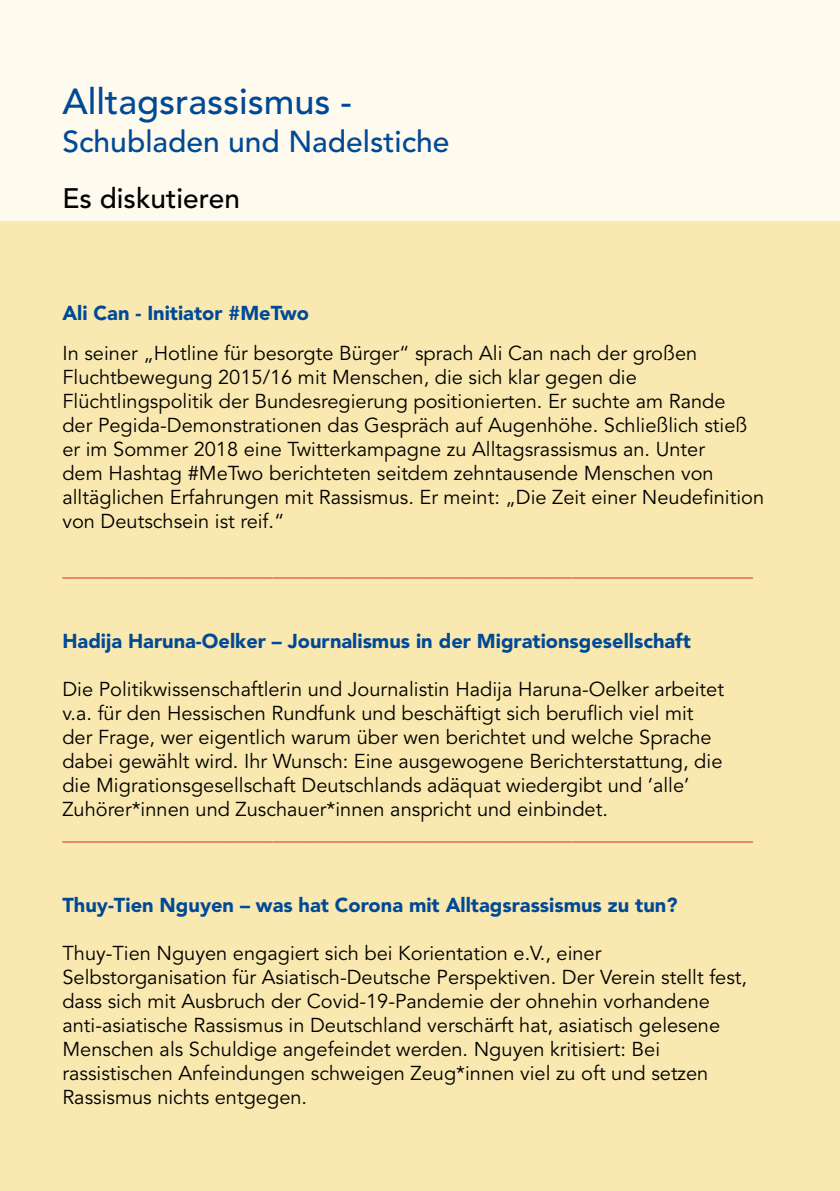
<style>
.page{position:relative;width:840px;height:1191px;background:#fff}
.page>*{position:absolute;margin:0;border:0;box-sizing:border-box;transform-origin:0 0}
.t1{font:500 36px "Avenir LT Std";color:#004996}
.t2{font:500 30px "Avenir LT Std";color:#004996}
.t3{font:500 28px "Avenir LT Std";color:#000}
.t4{font:20px/24px "Avenir LT Std";color:#000}
.t5{font:20px "Avenir LT Std";color:#dc2f34}
.t6{font:900 20px "Avenir LT Std";color:#004996}
</style>
<div class="page">
<div style="left:1px;top:219px;width:838px;height:971px;background:#f9e8af"></div>
<div style="left:0;top:0;width:839px;height:221px;background:#fefaee"></div>
<h1 class="t1" style="left:62px;top:80px;width:291px">Alltagsrassismus -</h1>
<h2 class="t2" style="left:62px;top:124px;width:388px">Schubladen und Nadelstiche</h2>
<h3 class="t3" style="left:62px;top:181px;width:179px">Es diskutieren</h3>
<p class="t6" style="left:62px;top:301px;width:248px">Ali Can - Initiator #MeTwo</p>
<p class="t4" style="left:62px;top:342px;width:703px">In seiner „Hotline für besorgte Bürger“ sprach Ali Can nach der großen Fluchtbewegung 2015/16 mit Menschen, die sich klar gegen die Flüchtlingspolitik der Bundesregierung positionierten. Er suchte am Rande<br>der Pegida-Demonstrationen das Gespräch auf Augenhöhe. Schließlich stieß er im Sommer 2018 eine Twitterkampagne zu Alltagsrassismus an. Unter<br>dem Hashtag #MeTwo berichteten seitdem zehntausende Menschen von alltäglichen Erfahrungen mit Rassismus. Er meint: „Die Zeit einer Neudefnition von Deutschsein ist reif.“</p>
<p class="t5" style="left:62px;top:557px;width:691px">_____________________________________________________________________</p>
<p class="t6" style="left:62px;top:629px;width:629px">Hadija Haruna-Oelker – Journalismus in der Migrationsgesellschaft</p>
<p class="t4" style="left:62px;top:678px;width:662px">Die Politikwissenschaftlerin und Journalistin Hadija Haruna-Oelker arbeitet</p>
<p class="t4" style="left:62px;top:702px;width:661px">v.a. für den Hessischen Rundfunk und beschäftigt sich berufich viel mit der Frage, wer eigentlich warum über wen berichtet und welche Sprache dabei gewählt wird. Ihr Wunsch: Eine ausgewogene Berichterstattung, die die Migrationsgesellschaft Deutschlands adäquat wiedergibt und ‘alle’ Zuhörer*innen und Zuschauer*innen anspricht und einbindet.</p>
<p class="t5" style="left:62px;top:821px;width:691px">_____________________________________________________________________</p>
<p class="t6" style="left:62px;top:893px;width:616px">Thuy-Tien Nguyen – was hat Corona mit Alltagsrassismus zu tun?</p>
<p class="t4" style="left:62px;top:942px;width:685px">Thuy-Tien Nguyen engagiert sich bei Korientation e.V., einer Selbstorganisation für Asiatisch-Deutsche Perspektiven. Der Verein stellt fest, dass sich mit Ausbruch der Covid-19-Pandemie der ohnehin vorhandene anti-asiatische Rassismus in Deutschland verschärft hat, asiatisch gelesene Menschen als Schuldige angefeindet werden. Nguyen kritisiert: Bei rassistischen Anfeindungen schweigen Zeug*innen viel zu oft und setzen Rassismus nichts entgegen.</p>
</div>
